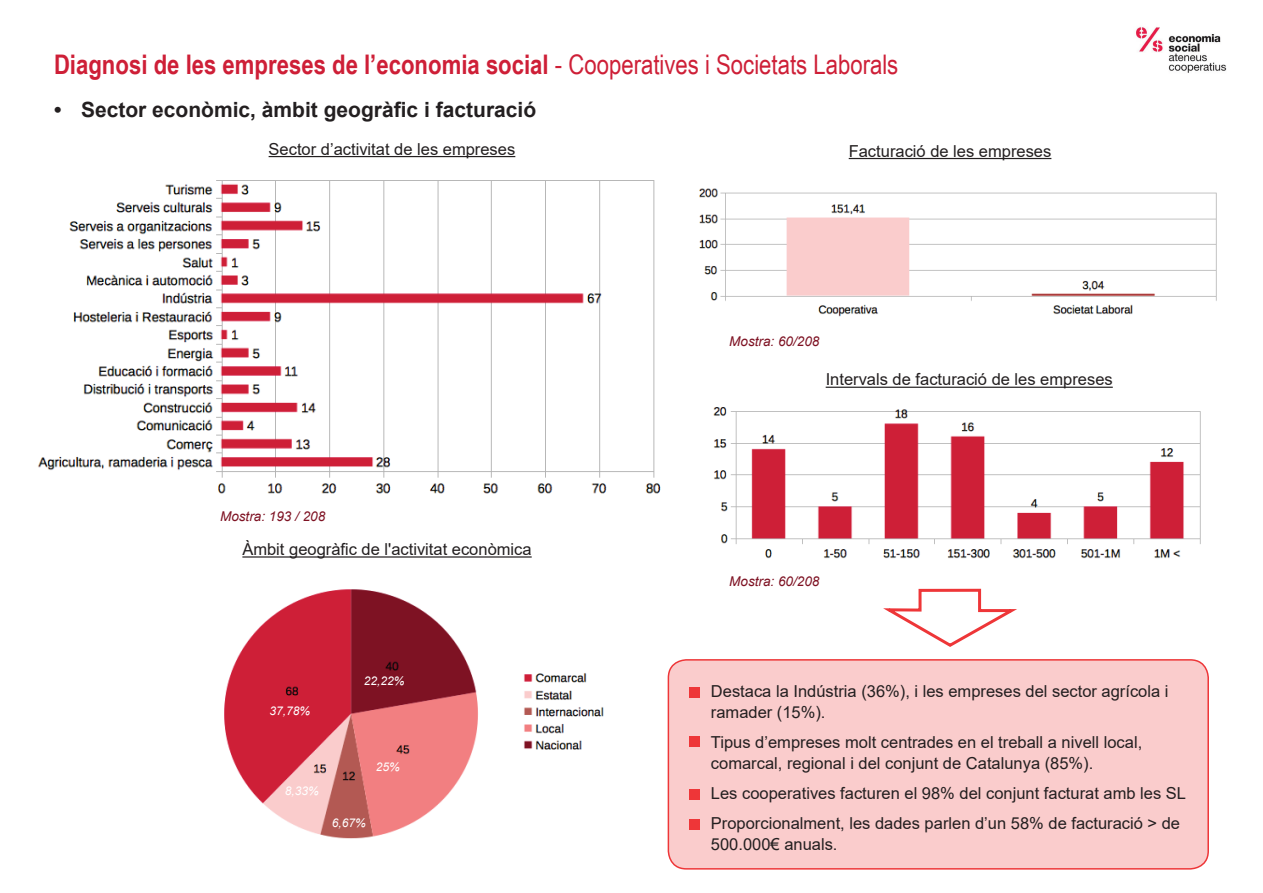
<style>
.page{position:relative;width:1263px;height:893px;background:#fff}
.page>*{position:absolute;margin:0;border:0;box-sizing:border-box;transform-origin:0 0}
.t1{font:700 27px "Arial Narrow";color:#ce1f37}
.t2{font:700 21px "Arial";color:#231f20}
.t3{font:16.5px/21px "Arial";color:#231f20}
.t4{font:italic 13.5px "Arial";color:#7e1223}
.t5{font:italic 12px "Arial";color:#fff}
.s1{font-weight:400}
</style>
<div class="page">
<img style="left:1136px;top:27px;width:91px;height:46px">
<img style="left:713px;top:386px;width:488px;height:173px">
<img style="left:38px;top:180px;width:623px;height:314px">
<hr style="left:269px;top:156px;width:246px;height:1px;background:#231f20">
<hr style="left:242px;top:556px;width:290px;height:2px;background:#231f20">
<img style="left:224px;top:589px;width:380px;height:250px">
<hr style="left:849px;top:158px;width:202px;height:1px;background:#231f20">
<hr style="left:826px;top:387px;width:287px;height:1px;background:#231f20">
<img style="left:699px;top:188px;width:518px;height:129px">
<div style="left:668px;top:660px;width:540px;height:209px;background:#facccc;border-radius:18px"></div>
<div style="left:668px;top:659px;width:541px;height:211px;border:2px solid #ee3638;border-radius:18px"></div>
<svg style="left:883px;top:588px;width:134px;height:59px"></svg>
<div style="left:689px;top:687px;width:11px;height:10px;background:#ee3638"></div>
<div style="left:689px;top:736px;width:11px;height:10px;background:#ee3638"></div>
<div style="left:689px;top:819px;width:11px;height:11px;background:#ee3638"></div>
<div style="left:689px;top:789px;width:11px;height:10px;background:#ee3638"></div>
<h1 class="t1" style="left:54px;top:44px;width:846px">Diagnosi de les empreses de l’economia social <span class="s1">- Cooperatives i Societats Laborals</span></h1>
<p class="t2" style="left:54px;top:95px;width:484px">• Sector econòmic, àmbit geogràfic i facturació</p>
<p class="t3" style="left:269px;top:138px;width:248px">Sector d’activitat de les empreses</p>
<p class="t3" style="left:849px;top:140px;width:204px">Facturació de les empreses</p>
<p class="t4" style="left:729px;top:332px;width:92px">Mostra: 60/208</p>
<p class="t4" style="left:220px;top:507px;width:107px">Mostra: 193 / 208</p>
<p class="t3" style="left:242px;top:539px;width:291px">Àmbit geogràfic de l'activitat econòmica</p>
<p class="t5" style="left:270px;top:702px;width:42px">37,78%</p>
<p class="t5" style="left:364px;top:673px;width:42px">22,22%</p>
<p class="t5" style="left:285px;top:782px;width:36px">8,33%</p>
<p class="t5" style="left:376px;top:759px;width:26px">25%</p>
<p class="t5" style="left:332px;top:815px;width:36px">6,67%</p>
<p class="t3" style="left:826px;top:369px;width:289px">Intervals de facturació de les empreses</p>
<p class="t4" style="left:729px;top:573px;width:92px">Mostra: 60/208</p>
<p class="t3" style="left:711px;top:681px;width:459px">Destaca la Indústria (36%), i les empreses del sector agrícola i ramader (15%).</p>
<p class="t3" style="left:711px;top:732px;width:433px">Tipus d’empreses molt centrades en el treball a nivell local, comarcal, regional i del conjunt de Catalunya (85%).</p>
<p class="t3" style="left:711px;top:778px;width:477px;line-height:30px">Les cooperatives facturen el 98% del conjunt facturat amb les SL<br>Proporcionalment, les dades parlen d’un 58% de facturació &gt; de</p>
<p class="t3" style="left:711px;top:834px;width:128px">500.000€ anuals.</p>
</div>
